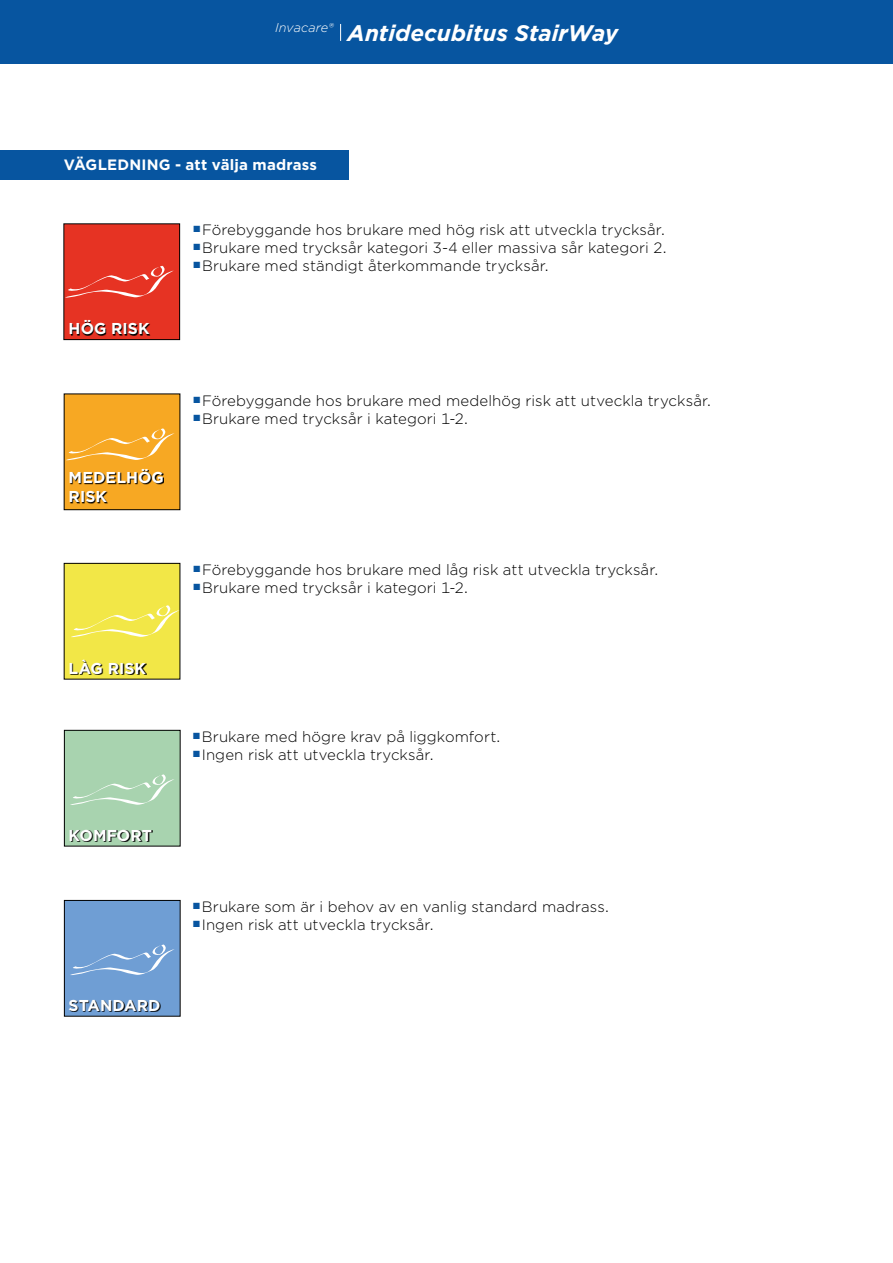
<style>
.page{position:relative;width:893px;height:1263px;background:#fff}
.page>*{position:absolute;margin:0;border:0;box-sizing:border-box;transform-origin:0 0}
.t1{font:italic 700 22.5px "Gotham";color:#fff}
.t2{font:700 15.75px/18.9px "Gotham";letter-spacing:.005em;color:#fff}
.t3{font:300 15px "Gotham";letter-spacing:.005em;color:#000}
.t4{font:700 15px "Gotham";letter-spacing:.015em;color:#fff}
</style>
<div class="page">
<div style="left:0;top:150px;width:349px;height:30px;background:#0755a0"></div>
<div style="left:0;top:0;width:893px;height:64px;background:#0755a0"></div>
<svg style="left:340px;top:24px;width:1px;height:17px"></svg>
<div style="left:64px;top:394px;width:116px;height:116px;background:#f7a823"></div>
<img style="left:66px;top:428px;width:109px;height:32px">
<div style="left:64px;top:224px;width:116px;height:116px;background:#e63323"></div>
<div style="left:63px;top:223px;width:117px;height:117px;border:1px solid #000"></div>
<img style="left:65px;top:266px;width:109px;height:32px">
<svg style="left:71px;top:321px;width:79px;height:14px"></svg>
<div style="left:64px;top:900px;width:116px;height:116px;background:#6f9ed4"></div>
<div style="left:64px;top:900px;width:117px;height:116px;border:1px solid #000"></div>
<img style="left:70px;top:944px;width:104px;height:31px">
<svg style="left:70px;top:1000px;width:91px;height:12px"></svg>
<svg style="left:71px;top:470px;width:93px;height:33px"></svg>
<div style="left:64px;top:563px;width:116px;height:116px;background:#f2e747"></div>
<img style="left:71px;top:605px;width:109px;height:32px">
<svg style="left:71px;top:660px;width:76px;height:15px"></svg>
<div style="left:64px;top:730px;width:116px;height:116px;background:#a8d3af"></div>
<div style="left:64px;top:730px;width:117px;height:116px;border:1px solid #000"></div>
<img style="left:70px;top:774px;width:104px;height:31px">
<svg style="left:71px;top:830px;width:81px;height:12px"></svg>
<h1 class="t1" style="left:275px;top:18px;width:345px"><sup>Invacare®</sup> Antidecubitus StairWay</h1>
<p class="t4" style="left:64px;top:155px;width:255px">VÄGLEDNING - att välja madrass</p>
<p class="t2" style="left:69px;top:319px;width:82px">HÖG RISK</p>
<p class="t2" style="left:69px;top:468px;width:97px">MEDELHÖG<br>RISK</p>
<p class="t2" style="left:69px;top:658px;width:79px">LÀG RISK</p>
<p class="t2" style="left:69px;top:825px;width:85px">KOMFORT</p>
<p class="t2" style="left:69px;top:995px;width:93px">STANDARD</p>
<p class="t3" style="left:193px;top:221px;width:473px"><sup>■</sup> Förebyggande hos brukare med hög risk att utveckla trycksår.</p>
<p class="t3" style="left:193px;top:239px;width:475px"><sup>■</sup> Brukare med trycksår kategori 3-4 eller massiva sår kategori 2.</p>
<p class="t3" style="left:193px;top:257px;width:357px"><sup>■</sup> Brukare med ständigt återkommande trycksår.</p>
<p class="t3" style="left:193px;top:391px;width:519px"><sup>■</sup> Förebyggande hos brukare med medelhög risk att utveckla trycksår.</p>
<p class="t3" style="left:193px;top:409px;width:276px"><sup>■</sup> Brukare med trycksår i kategori 1-2.</p>
<p class="t3" style="left:193px;top:560px;width:467px"><sup>■</sup> Förebyggande hos brukare med låg risk att utveckla trycksår.</p>
<p class="t3" style="left:193px;top:578px;width:276px"><sup>■</sup> Brukare med trycksår i kategori 1-2.</p>
<p class="t3" style="left:193px;top:727px;width:309px"><sup>■</sup> Brukare med högre krav på liggkomfort.</p>
<p class="t3" style="left:193px;top:745px;width:242px"><sup>■</sup> Ingen risk att utveckla trycksår.</p>
<p class="t3" style="left:193px;top:897px;width:418px"><sup>■</sup> Brukare som är i behov av en vanlig standard madrass.</p>
<p class="t3" style="left:193px;top:915px;width:242px"><sup>■</sup> Ingen risk att utveckla trycksår.</p>
</div>
